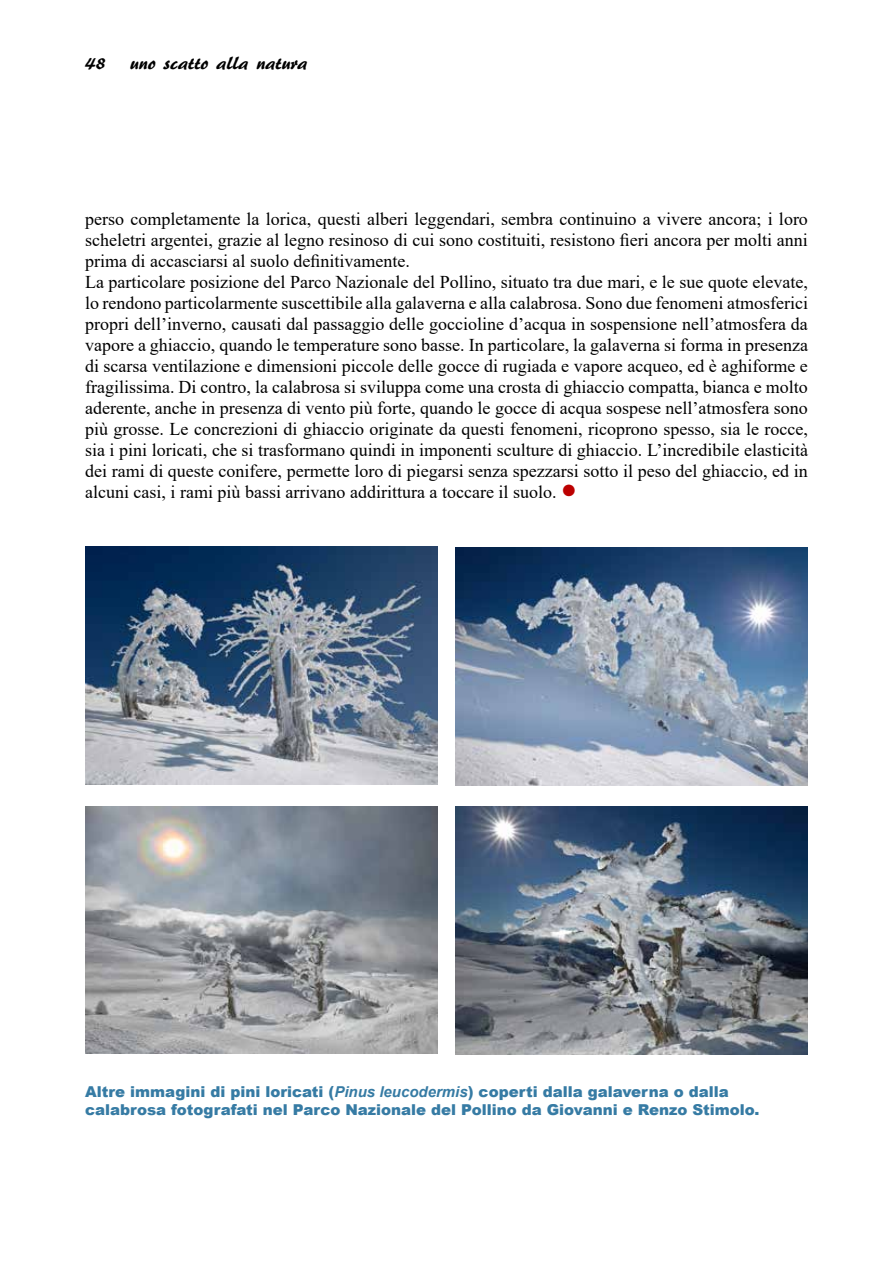
<style>
.page{position:relative;width:893px;height:1263px;background:#fff}
.page>*{position:absolute;margin:0;border:0;box-sizing:border-box;transform-origin:0 0}
.t1{font:21px "ARBERKLEY";color:#000}
.t2{font:18px/21px "Times New Roman";color:#000}
.t3{font:900 15px/18px "Arial";color:#367ba4}
.s1{font-weight:700;font-size:27px;color:#bc0000}
.s2{font-weight:700;font-style:italic}
</style>
<div class="page">
<img style="left:85px;top:546px;width:352px;height:239px">
<img style="left:455px;top:547px;width:353px;height:238px">
<img style="left:85px;top:806px;width:352px;height:247px">
<img style="left:455px;top:807px;width:353px;height:247px">
<p class="t1" style="left:85px;top:49px;width:224px">48 uno scatto alla natura</p>
<p class="t2" style="left:85px;top:208px;width:724px">perso completamente la lorica, questi alberi leggendari, sembra continuino a vivere ancora; i loro scheletri argentei, grazie al legno resinoso di cui sono costituiti, resistono fieri ancora per molti anni prima di accasciarsi al suolo definitivamente.<br>La particolare posizione del Parco Nazionale del Pollino, situato tra due mari, e le sue quote elevate, lo rendono particolarmente suscettibile alla galaverna e alla calabrosa. Sono due fenomeni atmosferici propri dell’inverno, causati dal passaggio delle goccioline d’acqua in sospensione nell’atmosfera da vapore a ghiaccio, quando le temperature sono basse. In particolare, la galaverna si forma in presenza di scarsa ventilazione e dimensioni piccole delle gocce di rugiada e vapore acqueo, ed è aghiforme e fragilissima. Di contro, la calabrosa si sviluppa come una crosta di ghiaccio compatta, bianca e molto aderente, anche in presenza di vento più forte, quando le gocce di acqua sospese nell’atmosfera sono più grosse. Le concrezioni di ghiaccio originate da questi fenomeni, ricoprono spesso, sia le rocce, sia i pini loricati, che si trasformano quindi in imponenti sculture di ghiaccio. L’incredibile elasticità dei rami di queste conifere, permette loro di piegarsi senza spezzarsi sotto il peso del ghiaccio, ed in alcuni casi, i rami più bassi arrivano addirittura a toccare il suolo. <span class="s1">●</span></p>
<p class="t3" style="left:85px;top:1082px;width:676px">Altre immagini di pini loricati (<span class="s2">Pinus leucodermis</span>) coperti dalla galaverna o dalla calabrosa fotografati nel Parco Nazionale del Pollino da Giovanni e Renzo Stimolo.</p>
</div>
